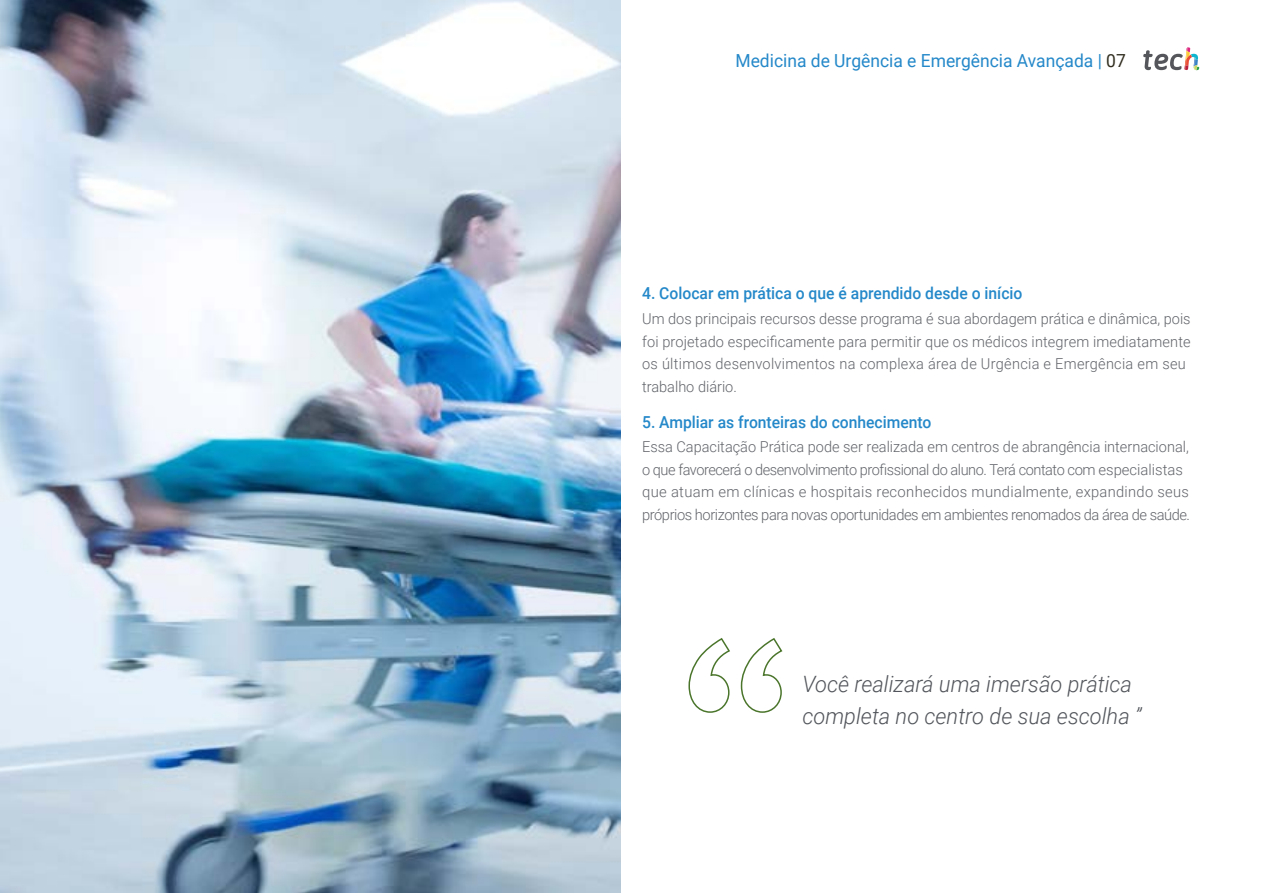
<style>
.page{position:relative;width:1263px;height:893px;background:#fff}
.page>*{position:absolute;margin:0;border:0;box-sizing:border-box;transform-origin:0 0}
.t1{font:italic 300 22.5px/31.5px "Roboto";color:#52555b}
.t2{font:18px "Roboto";color:#2488c9}
.t3{font:500 16.5px "Roboto";color:#2488c9;scale:.95 1}
.t4{font:300 15px/22.5px "Roboto";color:#61646a}
.s1{color:#312e20}
</style>
<div class="page">
<svg style="left:1143px;top:47px;width:56px;height:24px"></svg>
<img style="left:0;top:0;width:621px;height:893px">
<svg style="left:688px;top:638px;width:95px;height:75px"></svg>
<p class="t2" style="left:735px;top:48px;width:392px">Medicina de Urgência e Emergência Avançada | <span class="s1">07</span></p>
<p class="t3" style="left:642px;top:282px;width:402px">4. Colocar em prática o que é aprendido desde o início</p>
<p class="t4" style="left:642px;top:307px;width:550px">Um dos principais recursos desse programa é sua abordagem prática e dinâmica, pois foi projetado especificamente para permitir que os médicos integrem imediatamente os últimos desenvolvimentos na complexa área de Urgência e Emergência em seu trabalho diário.</p>
<p class="t3" style="left:642px;top:410px;width:306px">5. Ampliar as fronteiras do conhecimento</p>
<p class="t4" style="left:642px;top:435px;width:549px">Essa Capacitação Prática pode ser realizada em centros de abrangência internacional, o que favorecerá o desenvolvimento profissional do aluno. Terá contato com especialistas que atuam em clínicas e hospitais reconhecidos mundialmente, expandindo seus próprios horizontes para novas oportunidades em ambientes renomados da área de saúde.</p>
<h1 class="t1" style="left:802px;top:668px;width:341px">Você realizará uma imersão prática completa no centro de sua escolha ”</h1>
</div>
